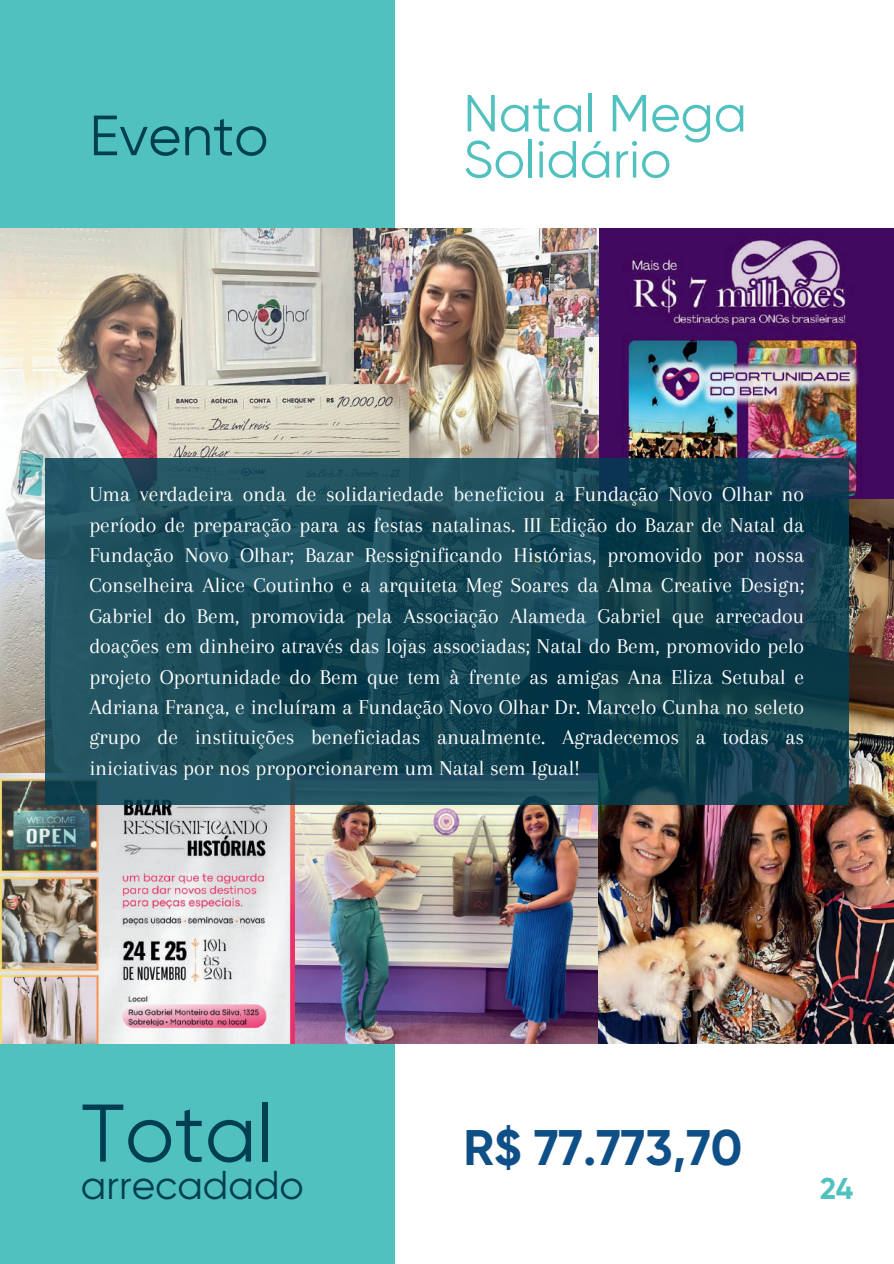
<style>
.page{position:relative;width:894px;height:1264px;background:#fff}
.page>*{position:absolute;margin:0;border:0;box-sizing:border-box;transform-origin:0 0}
.t1{font:81.45px "Anonymous";color:#003e51}
.t2{font:56.55px "Anonymous";color:#003e51}
.t3{font:52.05px/46px "Anonymous";color:#51c1bf}
.t4{font:49.95px "Anonymous";color:#0f4f87}
.t5{font:40.2px "Anonymous";color:#003e51}
.t6{font:30px "Anonymous";color:#51c1bf}
.t7{font:21.9px/30.3px "Arapey";color:#fff;text-align:justify}
</style>
<div class="page">
<div style="left:0;top:0;width:395px;height:1263px;background:#51c1bf"></div>
<img style="left:0;top:228px;width:893px;height:815px">
<svg style="left:45px;top:458px;width:803px;height:347px;background:#174756"></svg>
<img style="left:597px;top:350px;width:296px;height:67px">
<h2 class="t2" style="left:89px;top:110px;width:181px">Evento</h2>
<h3 class="t3" style="left:463px;top:93px;width:285px">Natal Mega<br>Solidário</h3>
<p class="t7" style="left:89px;top:479px;width:716px">Uma verdadeira onda de solidariedade beneficiou a Fundação Novo Olhar no período de preparação para as festas natalinas. III Edição do Bazar de Natal da Fundação Novo Olhar; Bazar Ressignificando Histórias, promovido por nossa Conselheira Alice Coutinho e a arquiteta Meg Soares da Alma Creative Design; Gabriel do Bem, promovida pela Associação Alameda Gabriel que arrecadou doações em dinheiro através das lojas associadas; Natal do Bem, promovido pelo projeto Oportunidade do Bem que tem à frente as amigas Ana Eliza Setubal e Adriana França, e incluíram a Fundação Novo Olhar Dr. Marcelo Cunha no seleto grupo de instituições beneficiadas anualmente. Agradecemos a todas as iniciativas por nos proporcionarem um Natal sem Igual!</p>
<h1 class="t1" style="left:81px;top:1096px;width:194px">Total</h1>
<h3 class="t5" style="left:81px;top:1166px;width:224px">arrecadado</h3>
<h3 class="t6" style="left:819px;top:1174px;width:35px">24</h3>
<h3 class="t4" style="left:463px;top:1124px;width:280px">R$ 77.773,70</h3>
</div>
